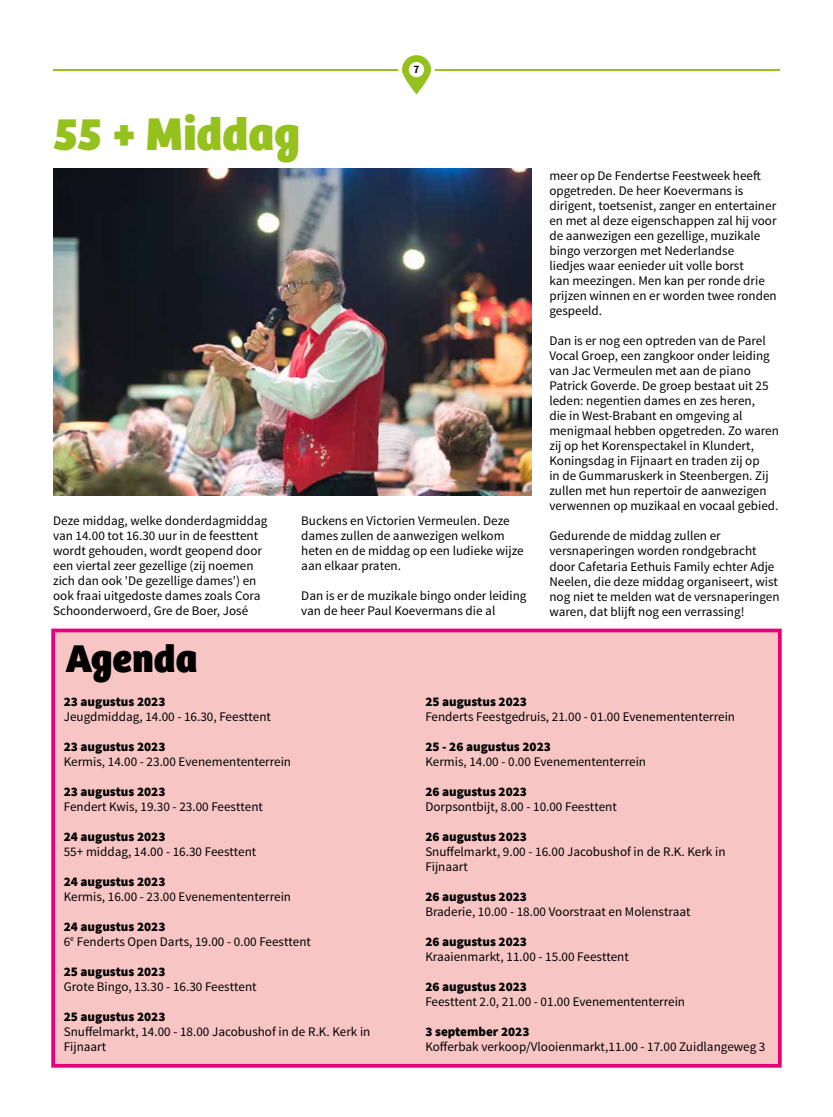
<style>
.page{position:relative;width:833px;height:1117px;background:#fff}
.page>*{position:absolute;margin:0;border:0;box-sizing:border-box;transform-origin:0 0}
.t1{font:800 47.5px "Bree";color:#95c11f}
.t2{font:800 40px "Bree";color:#000}
.t3{font:13.12px/15px "Source Sans Pro";color:#000}
.t4{font:900 13.12px "Source Sans Pro";color:#000}
.t5{font:700 11.25px "Source Sans Pro";color:#000}
.s1{font-weight:900}
</style>
<div class="page">
<hr style="left:53px;top:69px;width:727px;height:2px;background:#95c11f">
<svg style="left:398px;top:55px;width:37px;height:40px"></svg>
<div style="left:409px;top:62px;width:15px;height:15px;background:#fff;border-radius:50%"></div>
<img style="left:53px;top:168px;width:478px;height:327px">
<div style="left:53px;top:630px;width:727px;height:435px;background:#f7c6c4"></div>
<div style="left:51px;top:628px;width:730px;height:439px;border:4px solid #e6007d"></div>
<h1 class="t1" style="left:53px;top:105px;width:248px">55 + Middag</h1>
<p class="t5" style="left:413px;top:62px;width:7px">7</p>
<p class="t3" style="left:53px;top:513px;width:216px">Deze middag, welke donderdagmiddag van 14.00 tot 16.30 uur in de feesttent wordt gehouden, wordt geopend door een viertal zeer gezellige (zij noemen zich dan ook 'De gezellige dames') en ook fraai uitgedoste dames zoals Cora Schoonderwoerd, Gre de Boer, José</p>
<p class="t3" style="left:301px;top:513px;width:224px">Buckens en Victorien Vermeulen. Deze dames zullen de aanwezigen welkom heten en de middag op een ludieke wijze aan elkaar praten.</p>
<p class="t3" style="left:301px;top:588px;width:227px">Dan is er de muzikale bingo onder leiding van de heer Paul Koevermans die al</p>
<p class="t3" style="left:549px;top:168px;width:229px">meer op De Fendertse Feestweek heeft opgetreden. De heer Koevermans is dirigent, toetsenist, zanger en entertainer en met al deze eigenschappen zal hij voor de aanwezigen een gezellige, muzikale bingo verzorgen met Nederlandse<br>liedjes waar eenieder uit volle borst<br>kan meezingen. Men kan per ronde drie prijzen winnen en er worden twee ronden gespeeld.</p>
<p class="t3" style="left:549px;top:333px;width:231px">Dan is er nog een optreden van de Parel Vocal Groep, een zangkoor onder leiding van Jac Vermeulen met aan de piano Patrick Goverde. De groep bestaat uit 25 leden: negentien dames en zes heren,<br>die in West-Brabant en omgeving al menigmaal hebben opgetreden. Zo waren zij op het Korenspectakel in Klundert, Koningsdag in Fijnaart en traden zij op<br>in de Gummaruskerk in Steenbergen. Zij zullen met hun repertoir de aanwezigen verwennen op muzikaal en vocaal gebied.</p>
<p class="t3" style="left:549px;top:528px;width:232px">Gedurende de middag zullen er versnaperingen worden rondgebracht door Cafetaria Eethuis Family echter Adje Neelen, die deze middag organiseert, wist nog niet te melden wat de versnaperingen waren, dat blijft nog een verrassing!</p>
<h2 class="t2" style="left:66px;top:633px;width:133px">Agenda</h2>
<p class="t4" style="left:64px;top:692px;width:103px">23 augustus 2023</p>
<p class="t3" style="left:64px;top:708px;width:209px">Jeugdmiddag, 14.00 - 16.30, Feesttent</p>
<p class="t4" style="left:64px;top:737px;width:103px">23 augustus 2023</p>
<p class="t3" style="left:64px;top:753px;width:229px">Kermis, 14.00 - 23.00 Evenemententerrein</p>
<p class="t4" style="left:64px;top:782px;width:103px">23 augustus 2023</p>
<p class="t3" style="left:64px;top:798px;width:201px">Fendert Kwis, 19.30 - 23.00 Feesttent</p>
<p class="t4" style="left:64px;top:827px;width:103px">24 augustus 2023</p>
<p class="t3" style="left:64px;top:843px;width:194px">55+ middag, 14.00 - 16.30 Feesttent</p>
<p class="t4" style="left:64px;top:872px;width:103px">24 augustus 2023</p>
<p class="t3" style="left:64px;top:888px;width:229px">Kermis, 16.00 - 23.00 Evenemententerrein</p>
<p class="t3" style="left:64px;top:918px;width:249px"><span class="s1">24 augustus 2023<br></span>6<sup>e</sup> Fenderts Open Darts, 19.00 - 0.00 Feesttent</p>
<p class="t4" style="left:64px;top:962px;width:103px">25 augustus 2023</p>
<p class="t3" style="left:64px;top:978px;width:194px">Grote Bingo, 13.30 - 16.30 Feesttent</p>
<p class="t4" style="left:64px;top:1007px;width:103px">25 augustus 2023</p>
<p class="t3" style="left:64px;top:1023px;width:308px">Snuffelmarkt, 14.00 - 18.00 Jacobushof in de R.K. Kerk in<br>Fijnaart</p>
<p class="t4" style="left:425px;top:692px;width:103px">25 augustus 2023</p>
<p class="t3" style="left:425px;top:708px;width:311px">Fenderts Feestgedruis, 21.00 - 01.00 Evenemententerrein</p>
<p class="t4" style="left:425px;top:737px;width:127px">25 - 26 augustus 2023</p>
<p class="t3" style="left:425px;top:753px;width:222px">Kermis, 14.00 - 0.00 Evenemententerrein</p>
<p class="t4" style="left:425px;top:782px;width:103px">26 augustus 2023</p>
<p class="t3" style="left:425px;top:798px;width:193px">Dorpsontbijt, 8.00 - 10.00 Feesttent</p>
<p class="t4" style="left:425px;top:827px;width:103px">26 augustus 2023</p>
<p class="t3" style="left:425px;top:843px;width:302px">Snuffelmarkt, 9.00 - 16.00 Jacobushof in de R.K. Kerk in<br>Fijnaart</p>
<p class="t4" style="left:425px;top:887px;width:103px">26 augustus 2023</p>
<p class="t3" style="left:425px;top:903px;width:267px">Braderie, 10.00 - 18.00 Voorstraat en Molenstraat</p>
<p class="t4" style="left:425px;top:932px;width:103px">26 augustus 2023</p>
<p class="t3" style="left:425px;top:948px;width:205px">Kraaienmarkt, 11.00 - 15.00 Feesttent</p>
<p class="t4" style="left:425px;top:977px;width:103px">26 augustus 2023</p>
<p class="t3" style="left:425px;top:993px;width:261px">Feesttent 2.0, 21.00 - 01.00 Evenemententerrein</p>
<p class="t4" style="left:425px;top:1022px;width:106px">3 september 2023</p>
<p class="t3" style="left:425px;top:1038px;width:341px">Kofferbak verkoop/Vlooienmarkt,11.00 - 17.00 Zuidlangeweg 3</p>
</div>
